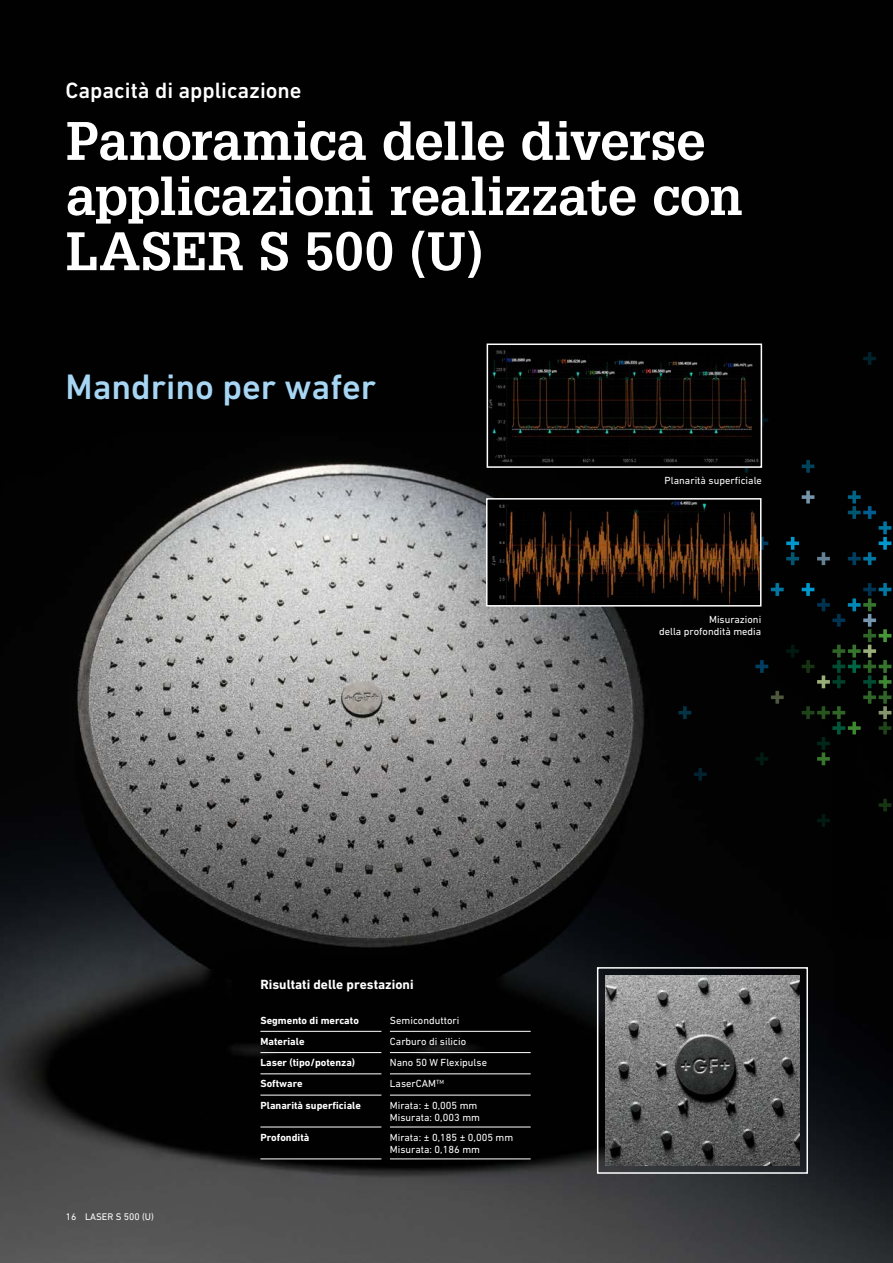
<style>
.page{position:relative;width:893px;height:1263px;background:#fff}
.page>*{position:absolute;margin:0;border:0;box-sizing:border-box;transform-origin:0 0}
.t1{font:700 52.8px/55.2px "Glypha LT Pro";letter-spacing:-.01em;color:#fff}
.t2{font:500 36px "DIN Next W1 G";color:#a7d6f5}
.t3{font:500 22.5px "DIN Next W1 G";color:#fff}
.t4{font:700 13.5px "DIN Next W1 G";color:#fff}
.t5{font:10.5px/12px "DIN Next W1 G";color:#fff}
.t6{font:700 10.5px "DIN Next W1 G";color:#fff}
.t7{font:9.75px "DIN Next W1 G";color:#fff}
</style>
<div class="page">
<img style="left:0;top:0;width:893px;height:1263px">
<svg style="left:879px;top:799px;width:12px;height:12px"></svg>
<svg style="left:817px;top:814px;width:13px;height:13px"></svg>
<svg style="left:817px;top:552px;width:13px;height:13px"></svg>
<svg style="left:802px;top:491px;width:12px;height:12px"></svg>
<svg style="left:802px;top:460px;width:12px;height:13px"></svg>
<svg style="left:786px;top:537px;width:13px;height:28px"></svg>
<svg style="left:740px;top:468px;width:13px;height:5px"></svg>
<svg style="left:694px;top:768px;width:13px;height:13px"></svg>
<svg style="left:678px;top:706px;width:13px;height:13px"></svg>
<svg style="left:863px;top:352px;width:13px;height:13px"></svg>
<svg style="left:761px;top:537px;width:7px;height:13px"></svg>
<svg style="left:762px;top:414px;width:6px;height:12px"></svg>
<svg style="left:848px;top:491px;width:43px;height:74px;background:#001219"></svg>
<svg style="left:755px;top:583px;width:136px;height:182px;background:#050d09"></svg>
<div style="left:597px;top:967px;width:211px;height:207px;border:2px solid #fff"></div>
<img style="left:606px;top:976px;width:193px;height:189px">
<img style="left:490px;top:346px;width:269px;height:119px">
<div style="left:487px;top:343px;width:275px;height:125px;border:2px solid #fff"></div>
<img style="left:489px;top:501px;width:269px;height:102px">
<div style="left:486px;top:498px;width:275px;height:108px;border:2px solid #fff"></div>
<hr style="left:260px;top:1031px;width:121px;height:1px;background:#fff">
<hr style="left:390px;top:1031px;width:141px;height:1px;background:#fff">
<hr style="left:260px;top:1052px;width:121px;height:1px;background:#fff">
<hr style="left:390px;top:1052px;width:141px;height:1px;background:#fff">
<hr style="left:260px;top:1073px;width:121px;height:1px;background:#fff">
<hr style="left:390px;top:1073px;width:141px;height:1px;background:#fff">
<hr style="left:260px;top:1095px;width:121px;height:1px;background:#fff">
<hr style="left:390px;top:1095px;width:141px;height:1px;background:#fff">
<hr style="left:260px;top:1127px;width:121px;height:1px;background:#fff">
<hr style="left:390px;top:1127px;width:141px;height:1px;background:#fff">
<hr style="left:260px;top:1159px;width:121px;height:1px;background:#fff">
<hr style="left:390px;top:1159px;width:141px;height:1px;background:#fff">
<h3 class="t3" style="left:66px;top:77px;width:238px">Capacità di applicazione</h3>
<h1 class="t1" style="left:66px;top:112px;width:678px">Panoramica delle diverse applicazioni realizzate con<br>LASER S 500 (U)</h1>
<h2 class="t2" style="left:66px;top:366px;width:312px">Mandrino per wafer</h2>
<p class="t4" style="left:260px;top:976px;width:155px">Risultati delle prestazioni</p>
<p class="t7" style="left:66px;top:1211px;width:89px">16 LASER S 500 (U)</p>
<p class="t6" style="left:260px;top:1014px;width:100px">Segmento di mercato</p>
<p class="t5" style="left:390px;top:1014px;width:71px">Semiconduttori</p>
<p class="t6" style="left:260px;top:1035px;width:46px">Materiale</p>
<p class="t5" style="left:390px;top:1035px;width:78px">Carburo di silicio</p>
<p class="t6" style="left:260px;top:1056px;width:96px">Laser (tipo/potenza)</p>
<p class="t5" style="left:390px;top:1056px;width:99px">Nano 50 W Flexipulse</p>
<p class="t6" style="left:260px;top:1078px;width:44px">Software</p>
<p class="t5" style="left:390px;top:1078px;width:56px">LaserCAM<sup>TM</sup></p>
<p class="t6" style="left:260px;top:1099px;width:102px">Planarità superficiale</p>
<p class="t5" style="left:390px;top:1099px;width:92px">Mirata: ± 0,005 mm<br>Misurata: 0,003 mm</p>
<p class="t6" style="left:260px;top:1131px;width:50px">Profondità</p>
<p class="t5" style="left:390px;top:1131px;width:125px">Mirata: ± 0,185 ± 0,005 mm<br>Misurata: 0,186 mm</p>
<p class="t5" style="left:665px;top:475px;width:99px">Planarità superficiale</p>
<p class="t5" style="left:659px;top:613px;width:104px;text-align:right">Misurazioni<br>della profondità media</p>
</div>
